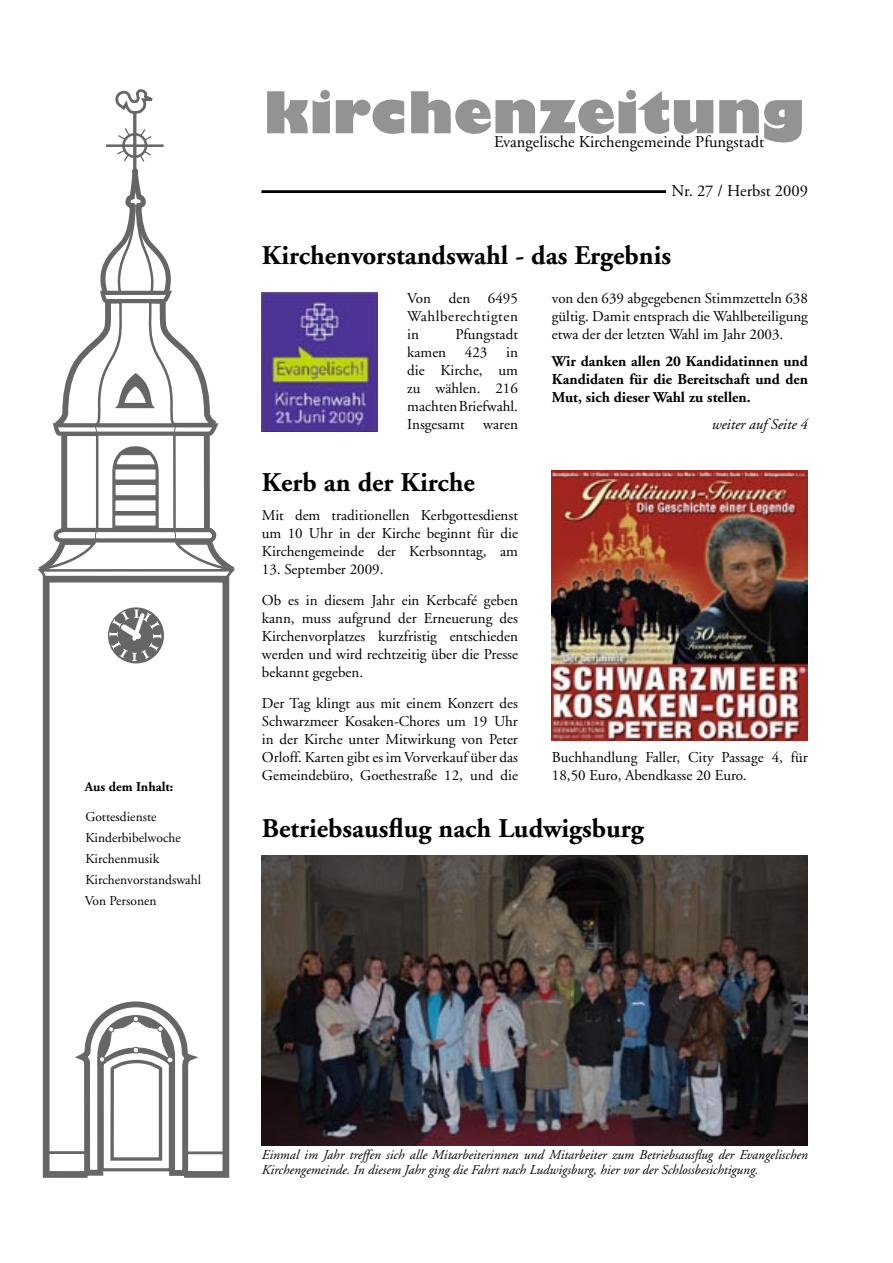
<style>
.page{position:relative;width:893px;height:1263px;background:#fff}
.page>*{position:absolute;margin:0;border:0;box-sizing:border-box;transform-origin:0 0}
.t1{font:800 63px "Chantilly UB";letter-spacing:.03em;color:#939393}
.t2{font:700 27px "Adobe Garamond";color:#000}
.t3{font:16.5px "Adobe Garamond";color:#000}
.t4{font:15px/18px "Adobe Garamond";color:#000;text-align:justify}
.t5{font:700 15px/18px "Adobe Garamond";color:#000;text-align:justify}
.t6{font:italic 15px "Adobe Garamond";color:#000}
.t7{font:italic 13.5px/15px "Adobe Garamond";color:#000}
.t8{font:13.5px/21px "Adobe Garamond";color:#000}
.t9{font:700 13.5px "Adobe Garamond";color:#000}
</style>
<div class="page">
<div style="left:262px;top:191px;width:404px;height:2px;border:1px solid #000"></div>
<svg style="left:42px;top:579px;width:188px;height:599px"></svg>
<svg style="left:44px;top:998px;width:184px;height:180px"></svg>
<svg style="left:37px;top:89px;width:198px;height:490px"></svg>
<img style="left:262px;top:855px;width:546px;height:291px">
<img style="left:552px;top:471px;width:256px;height:270px">
<img style="left:262px;top:292px;width:115px;height:140px">
<p class="t9" style="left:85px;top:780px;width:90px">Aus dem Inhalt:</p>
<p class="t8" style="left:85px;top:806px;width:118px">Gottesdienste<br>Kinderbibelwoche<br>Kirchenmusik<br>Kirchenvorstandswahl<br>Von Personen</p>
<h1 class="t1" style="left:265px;top:76px;width:540px">kirchenzeitung</h1>
<p class="t3" style="left:494px;top:133px;width:272px">Evangelische Kirchengemeinde Pfungstadt</p>
<p class="t3" style="left:671px;top:182px;width:138px">Nr. 27 / Herbst 2009</p>
<h2 class="t2" style="left:262px;top:241px;width:411px">Kirchenvorstandswahl - das Ergebnis</h2>
<p class="t4" style="left:407px;top:290px;width:112px">Von den 6495<br>Wahlberechtigten in</p>
<p class="t4" style="left:552px;top:290px;width:257px">von den 639 abgegebenen Stimmzetteln 638 gültig. Damit entsprach die Wahlbeteiligung etwa der der letzten Wahl im Jahr 2003.</p>
<p class="t5" style="left:552px;top:352px;width:257px">Wir danken allen 20 Kandidatinnen und Kandidaten für die Bereitschaft und den Mut, sich dieser Wahl zu stellen.</p>
<p class="t6" style="left:712px;top:416px;width:98px">weiter auf Seite 4</p>
<p class="t4" style="left:455px;top:326px;width:64px">Pfungstadt</p>
<p class="t4" style="left:407px;top:344px;width:40px">kamen</p>
<p class="t4" style="left:465px;top:344px;width:24px">423</p>
<p class="t4" style="left:407px;top:344px;width:112px;text-indent:99px">in die Kirche, um zu wählen. 216 machten Briefwahl.<br>Insgesamt waren</p>
<h2 class="t2" style="left:262px;top:467px;width:214px">Kerb an der Kirche</h2>
<p class="t4" style="left:262px;top:507px;width:257px">Mit dem traditionellen Kerbgottesdienst um 10 Uhr in der Kirche beginnt für die Kirchengemeinde der Kerbsonntag, am</p>
<p class="t4" style="left:262px;top:554px;width:257px;line-height:30.8px">13. September 2009.<br>Ob es in diesem Jahr ein Kerbcafé geben</p>
<p class="t4" style="left:262px;top:610px;width:258px">kann, muss aufgrund der Erneuerung des Kirchenvorplatzes kurzfristig entschieden werden und wird rechtzeitig über die Presse bekannt gegeben.</p>
<p class="t4" style="left:262px;top:694px;width:257px">Der Tag klingt aus mit einem Konzert des Schwarzmeer Kosaken-Chores um 19 Uhr in der Kirche unter Mitwirkung von Peter Orloff. Karten gibt es im Vorverkauf über das Gemeindebüro, Goethestraße 12, und die</p>
<p class="t4" style="left:552px;top:748px;width:257px">Buchhandlung Faller, City Passage 4, für<br>18,50 Euro, Abendkasse 20 Euro.</p>
<h2 class="t2" style="left:262px;top:814px;width:383px">Betriebsausflug nach Ludwigsburg</h2>
<p class="t7" style="left:262px;top:1147px;width:547px">Einmal im Jahr treffen sich alle Mitarbeiterinnen und Mitarbeiter zum Betriebsausflug der Evangelischen<br>Kirchengemeinde. In diesem Jahr ging die Fahrt nach Ludwigsburg, hier vor der Schlossbesichtigung.</p>
</div>
